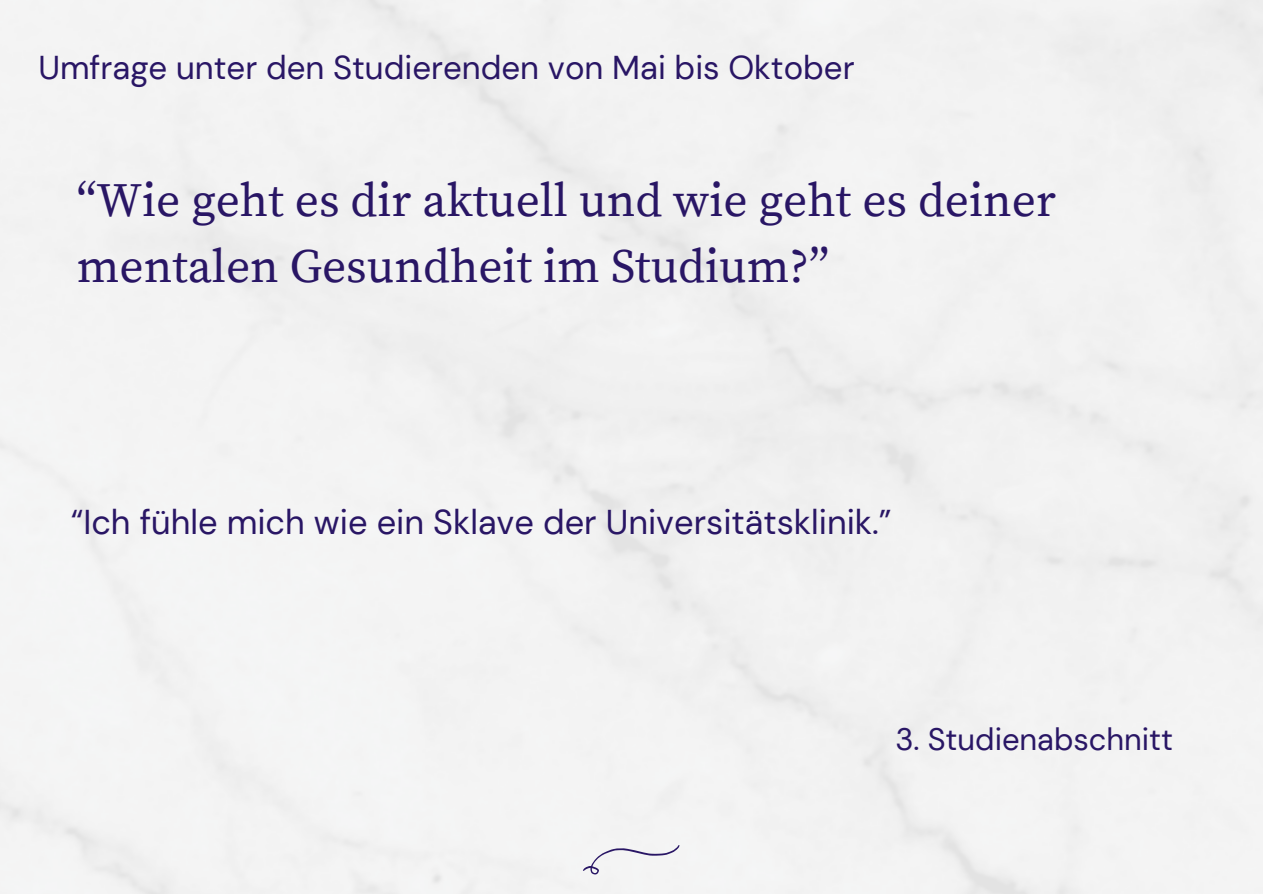
<style>
.page{position:relative;width:1263px;height:894px;background:#fff}
.page>*{position:absolute;margin:0;border:0;box-sizing:border-box;transform-origin:0 0}
.t1{font:47.4px/65.2px "Source Serif Pro";color:#291665}
.t2{font:34.35px "DM Sans";color:#291665}
.t3{font:33px "DM Sans";color:#291665}
.t4{font:30.9px "DM Sans";color:#291665}
</style>
<div class="page">
<svg style="left:583px;top:844px;width:96px;height:30px"></svg>
<p class="t3" style="left:38px;top:46px;width:818px">Umfrage unter den Studierenden von Mai bis Oktober</p>
<p class="t1" style="left:77px;top:170px;width:981px">“Wie geht es dir aktuell und wie geht es deiner mentalen Gesundheit im Studium?”</p>
<p class="t2" style="left:71px;top:499px;width:822px">“Ich fühle mich wie ein Sklave der Universitätsklinik.”</p>
<p class="t4" style="left:895px;top:718px;width:279px">3. Studienabschnitt</p>
</div>
